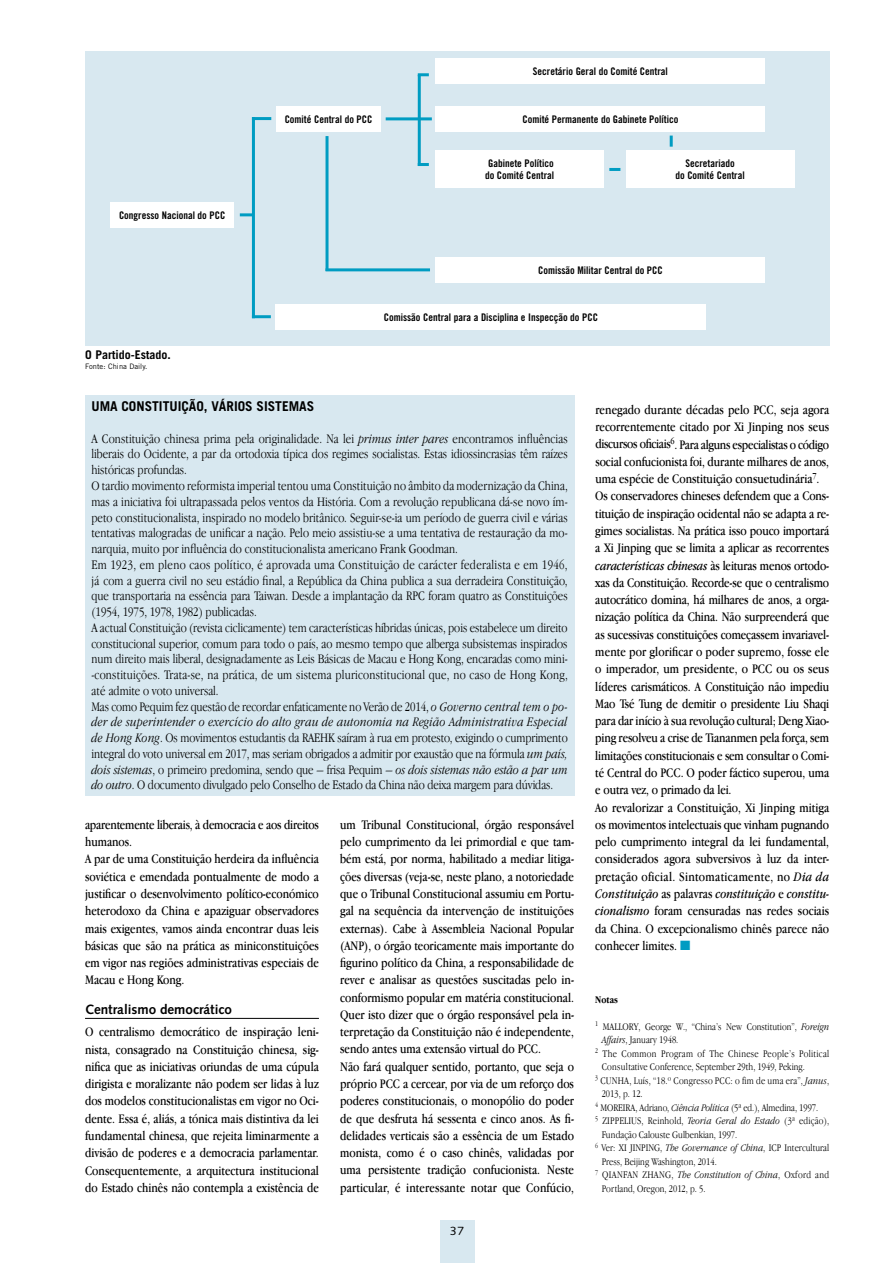
<style>
.page{position:relative;width:893px;height:1263px;background:#fff}
.page>*{position:absolute;margin:0;border:0;box-sizing:border-box;transform-origin:0 0}
.t1{font:13.5px/17.2px "Apple Garamond";color:#000}
.t2{font:300 13.5px/15.8px "Apple Garamond";color:#000}
.t3{font:700 13.5px "Trade Gothic";color:#000}
.t4{font:700 13.5px "Syntax";color:#000}
.t5{font:700 12px "Trade Gothic";color:#000}
.t6{font:12px "Syntax";color:#000}
.t7{font:300 10.5px "Apple Garamond";letter-spacing:.005em;color:#000}
.t8{font:10.5px/12px "Trade Gothic Bold Cond Twenty";color:#000;text-align:center}
.t9{font:300 10.5px "Apple Garamond";letter-spacing:.03em;color:#000}
.t10{font:300 10.5px "Apple Garamond";letter-spacing:.035em;color:#000}
.t11{font:700 10.5px "Apple Garamond";color:#000}
.t12{font:7.5px "Trade Gothic";color:#000}
.s1{font-style:italic}
.s2{color:#009cc2}
</style>
<div class="page">
<div style="left:440px;top:1219px;width:34px;height:44px;background:#d8e8f0"></div>
<hr style="left:85px;top:1018px;width:234px;height:1px;background:#000">
<div style="left:85px;top:395px;width:489px;height:401px;background:#d8e8f0"></div>
<div style="left:85px;top:51px;width:744px;height:294px;background:#d8e8f0"></div>
<div style="left:111px;top:202px;width:123px;height:25px;background:#fff"></div>
<div style="left:276px;top:106px;width:105px;height:25px;background:#fff"></div>
<div style="left:435px;top:58px;width:330px;height:25px;background:#fff"></div>
<div style="left:435px;top:151px;width:169px;height:37px;background:#fff"></div>
<div style="left:626px;top:151px;width:168px;height:37px;background:#fff"></div>
<div style="left:435px;top:106px;width:330px;height:25px;background:#fff"></div>
<div style="left:435px;top:257px;width:330px;height:25px;background:#fff"></div>
<div style="left:276px;top:304px;width:430px;height:25px;background:#fff"></div>
<hr style="left:252px;top:117px;width:3px;height:201px;background:#009cc2">
<hr style="left:326px;top:136px;width:3px;height:135px;background:#009cc2">
<hr style="left:418px;top:75px;width:3px;height:91px;background:#009cc2">
<svg style="left:670px;top:136px;width:3px;height:11px"></svg>
<svg style="left:609px;top:168px;width:11px;height:3px"></svg>
<svg style="left:418px;top:73px;width:11px;height:3px"></svg>
<svg style="left:421px;top:163px;width:8px;height:3px"></svg>
<hr style="left:252px;top:117px;width:19px;height:3px;background:#009cc2">
<hr style="left:252px;top:315px;width:19px;height:3px;background:#009cc2">
<svg style="left:240px;top:213px;width:12px;height:3px"></svg>
<hr style="left:326px;top:268px;width:104px;height:3px;background:#009cc2">
<hr style="left:386px;top:117px;width:46px;height:3px;background:#009cc2">
<p class="t8" style="left:119px;top:209px;width:108px">Congresso Nacional do PCC</p>
<p class="t5" style="left:85px;top:347px;width:87px">O PARTIDO-ESTADO.</p>
<p class="t12" style="left:85px;top:362px;width:64px">Fonte: China Daily.</p>
<p class="t8" style="left:285px;top:113px;width:89px">Comité Central do PCC</p>
<p class="t8" style="left:533px;top:65px;width:136px">Secretário Geral do Comité Central</p>
<p class="t8" style="left:522px;top:113px;width:157px">Comité Permanente do Gabinete Político</p>
<p class="t8" style="left:485px;top:158px;width:71px">Gabinete Político do Comité Central</p>
<p class="t8" style="left:675px;top:158px;width:71px">Secretariado<br>do Comité Central</p>
<p class="t8" style="left:538px;top:264px;width:126px">Comissão Militar Central do PCC</p>
<p class="t8" style="left:384px;top:311px;width:216px">Comissão Central para a Disciplina e Inspecção do PCC</p>
<p class="t3" style="left:91px;top:398px;width:224px">UMA CONSTITUIÇÃO, VÁRIOS SISTEMAS</p>
<p class="t2" style="left:91px;top:430px;width:478px">A Constituição chinesa prima pela originalidade. Na lei <span class="s1">primus inter pares</span> encontramos influências liberais do Ocidente, a par da ortodoxia típica dos regimes socialistas. Estas idiossincrasias têm raízes históricas profundas.<br>O tardio movimento reformista imperial tentou uma Constituição no âmbito da modernização da China, mas a iniciativa foi ultrapassada pelos ventos da História. Com a revolução republicana dá-se novo ím&shy;peto constitucionalista, inspirado no modelo britânico. Seguir-se-ia um período de guerra civil e várias tentativas malogradas de unificar a nação. Pelo meio assistiu-se a uma tentativa de restauração da mo&shy;narquia, muito por influência do constitucionalista americano Frank Goodman.<br>Em 1923, em pleno caos político, é aprovada uma Constituição de carácter federalista e em 1946, já com a guerra civil no seu estádio final, a República da China publica a sua derradeira Constituição, que transportaria na essência para Taiwan. Desde a implantação da RPC foram quatro as Constituições (1954, 1975, 1978, 1982) publicadas.<br>A actual Constituição (revista ciclicamente) tem características híbridas únicas, pois estabelece um direito constitucional superior, comum para todo o país, ao mesmo tempo que alberga subsistemas inspirados num direito mais liberal, designadamente as Leis Básicas de Macau e Hong Kong, encaradas como mini--constituições. Trata-se, na prática, de um sistema pluriconstitucional que, no caso de Hong Kong, até admite o voto universal.<br>Mas como Pequim fez questão de recordar enfaticamente no Verão de 2014, <span class="s1">o Governo central tem o po&shy;der de superintender o exercício do alto grau de autonomia na Região Administrativa Especial de Hong Kong</span>. Os movimentos estudantis da RAEHK saíram à rua em protesto, exigindo o cumprimento integral do voto universal em 2017, mas seriam obrigados a admitir por exaustão que na fórmula <span class="s1">um país, dois sistemas</span>, o primeiro predomina, sendo que – frisa Pequim – <span class="s1">os dois sistemas não estão a par um do outro</span>. O documento divulgado pelo Conselho de Estado da China não deixa margem para dúvidas.</p>
<p class="t1" style="left:85px;top:816px;width:235px">aparentemente liberais, à democracia e aos direitos humanos.<br>A par de uma Constituição herdeira da influência soviética e emendada pontualmente de modo a justificar o desenvolvimento político-económico heterodoxo da China e apaziguar observadores mais exigentes, vamos ainda encontrar duas leis básicas que são na prática as miniconstituições em vigor nas regiões administrativas especiais de Macau e Hong Kong.</p>
<p class="t4" style="left:85px;top:1001px;width:148px">Centralismo democrático</p>
<p class="t1" style="left:85px;top:1023px;width:235px;text-align:justify">O centralismo democrático de inspiração leni&shy;nista, consagrado na Constituição chinesa, sig&shy;nifica que as iniciativas oriundas de uma cúpula dirigista e moralizante não podem ser lidas à luz dos modelos constitucionalistas em vigor no Oci&shy;dente. Essa é, aliás, a tónica mais distintiva da lei fundamental chinesa, que rejeita liminarmente a divisão de poderes e a democracia parlamentar.<br>Consequentemente, a arquitectura institucional do Estado chinês não contempla a existência de</p>
<p class="t1" style="left:340px;top:815px;width:235px">um Tribunal Constitucional, órgão responsável pelo cumprimento da lei primordial e que tam&shy;bém está, por norma, habilitado a mediar litiga&shy;ções diversas (veja-se, neste plano, a notoriedade que o Tribunal Constitucional assumiu em Portu&shy;gal na sequência da intervenção de instituições externas). Cabe à Assembleia Nacional Popular (ANP), o órgão teoricamente mais importante do figurino político da China, a responsabilidade de rever e analisar as questões suscitadas pelo in&shy;conformismo popular em matéria constitucional.<br>Quer isto dizer que o órgão responsável pela in&shy;terpretação da Constituição não é independente, sendo antes uma extensão virtual do PCC.<br>Não fará qualquer sentido, portanto, que seja o próprio PCC a cercear, por via de um reforço dos poderes constitucionais, o monopólio do poder de que desfruta há sessenta e cinco anos. As fi&shy;delidades verticais são a essência de um Estado monista, como é o caso chinês, validadas por uma persistente tradição confucionista. Neste particular, é interessante notar que Confúcio,</p>
<p class="t6" style="left:450px;top:1223px;width:15px">37</p>
<p class="t1" style="left:595px;top:401px;width:235px">renegado durante décadas pelo PCC, seja agora recorrentemente citado por Xi Jinping nos seus discursos oficiais<sup>6</sup>. Para alguns especialistas o código social confucionista foi, durante milhares de anos, uma espécie de Constituição consuetudinária<sup>7</sup>.<br>Os conservadores chineses defendem que a Cons&shy;tituição de inspiração ocidental não se adapta a re&shy;gimes socialistas. Na prática isso pouco importará a Xi Jinping que se limita a aplicar as recorrentes <span class="s1">características chinesas</span> às leituras menos ortodo&shy;xas da Constituição. Recorde-se que o centralismo autocrático domina, há milhares de anos, a orga&shy;nização política da China. Não surpreenderá que as sucessivas constituições começassem invariavel&shy;mente por glorificar o poder supremo, fosse ele o imperador, um presidente, o PCC ou os seus líderes carismáticos. A Constituição não impediu Mao Tsé Tung de demitir o presidente Liu Shaqi para dar início à sua revolução cultural; Deng Xiao&shy;ping resolveu a crise de Tiananmen pela força, sem limitações constitucionais e sem consultar o Comi&shy;té Central do PCC. O poder fáctico superou, uma e outra vez, o primado da lei.<br>Ao revalorizar a Constituição, Xi Jinping mitiga os movimentos intelectuais que vinham pugnando pelo cumprimento integral da lei fundamental, considerados agora subversivos à luz da inter&shy;pretação oficial. Sintomaticamente, no <span class="s1">Dia da Constituição</span> as palavras <span class="s1">constituição</span> e <span class="s1">constitu&shy;cionalismo</span> foram censuradas nas redes sociais da China. O excepcionalismo chinês parece não conhecer limites. <span class="s2">■</span></p>
<p class="t11" style="left:595px;top:993px;width:24px">Notas</p>
<p class="t7" style="left:595px;top:1020px;width:235px"><sup>1</sup> MALLORY, George W., “China’s New Constitution”, <span class="s1">Foreign</span></p>
<p class="t7" style="left:602px;top:1034px;width:78px"><span class="s1">Affairs</span>, January 1948.</p>
<p class="t9" style="left:595px;top:1047px;width:235px"><sup>2</sup> The Common Program of The Chinese People’s Political</p>
<p class="t7" style="left:602px;top:1061px;width:205px">Consultative Conference, September 29th, 1949, Peking.</p>
<p class="t7" style="left:595px;top:1074px;width:235px"><sup>3</sup> CUNHA, Luís, “18.º Congresso PCC: o fim de uma era”, <span class="s1">Janus</span>,</p>
<p class="t7" style="left:602px;top:1088px;width:43px">2013, p. 12.</p>
<p class="t7" style="left:595px;top:1101px;width:224px"><sup>4</sup> MOREIRA, Adriano, <span class="s1">Ciência Política</span> (5ª ed.), Almedina, 1997.</p>
<p class="t7" style="left:595px;top:1115px;width:235px"><sup>5</sup> ZIPPELIUS, Reinhold, <span class="s1">Teoria Geral do Estado</span> (3ª edição),</p>
<p class="t7" style="left:602px;top:1128px;width:137px">Fundação Calouste Gulbenkian, 1997.</p>
<p class="t7" style="left:595px;top:1142px;width:235px"><sup>6</sup> Ver: XI JINPING, <span class="s1">The Governance of China</span>, ICP Intercultural</p>
<p class="t7" style="left:602px;top:1155px;width:117px">Press, Beijing Washington, 2014.</p>
<p class="t10" style="left:595px;top:1169px;width:235px"><sup>7</sup> QIANFAN ZHANG, <span class="s1">The Constitution of China</span>, Oxford and</p>
<p class="t7" style="left:602px;top:1182px;width:105px">Portland, Oregon, 2012, p. 5.</p>
</div>
